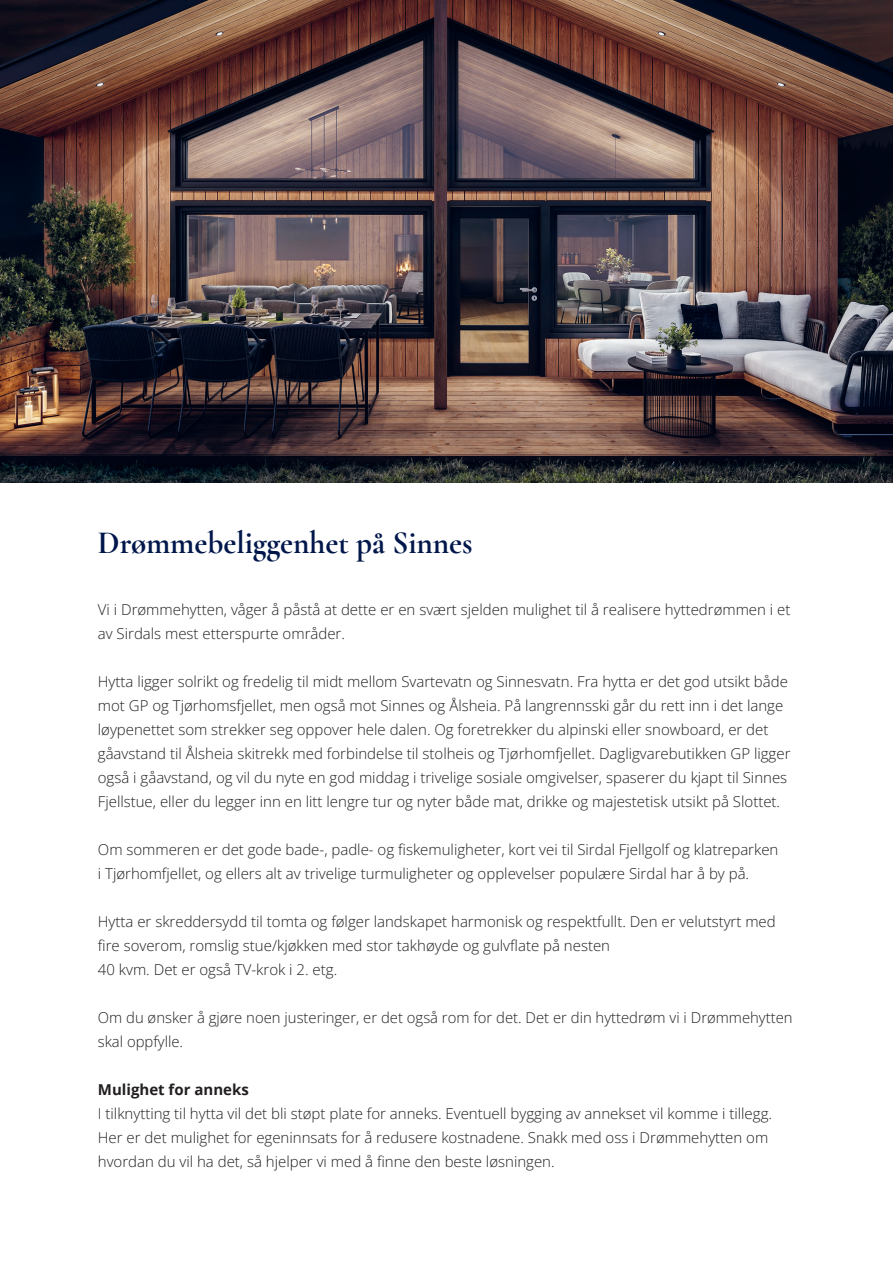
<style>
.page{position:relative;width:893px;height:1263px;background:#fff}
.page>*{position:absolute;margin:0;border:0;box-sizing:border-box;transform-origin:0 0}
.t1{font:700 32.4px "Cormorant Garamond";color:#01174b;scale:.96 1}
.t2{font:15px/24px "Open Sans";color:#231f20}
.t3{font:700 15px "Open Sans";color:#231f20}
</style>
<div class="page">
<img style="left:0;top:0;width:893px;height:483px">
<h1 class="t1" style="left:98px;top:523px;width:392px">Drømmebeliggenhet på Sinnes</h1>
<p class="t2" style="left:98px;top:597px;width:694px">Vi i Drømmehytten, våger å påstå at dette er en svært sjelden mulighet til å realisere hyttedrømmen i et av Sirdals mest etterspurte områder.</p>
<p class="t2" style="left:98px;top:669px;width:694px">Hytta ligger solrikt og fredelig til midt mellom Svartevatn og Sinnesvatn. Fra hytta er det god utsikt både mot GP og Tjørhomsfjellet, men også mot Sinnes og Ålsheia. På langrennsski går du rett inn i det lange løypenettet som strekker seg oppover hele dalen. Og foretrekker du alpinski eller snowboard, er det gåavstand til Ålsheia skitrekk med forbindelse til stolheis og Tjørhomfjellet. Dagligvarebutikken GP ligger også i gåavstand, og vil du nyte en god middag i trivelige sosiale omgivelser, spaserer du kjapt til Sinnes Fjellstue, eller du legger inn en litt lengre tur og nyter både mat, drikke og majestetisk utsikt på Slottet.</p>
<p class="t2" style="left:98px;top:837px;width:682px">Om sommeren er det gode bade-, padle- og fiskemuligheter, kort vei til Sirdal Fjellgolf og klatreparken i Tjørhomfjellet, og ellers alt av trivelige turmuligheter og opplevelser populære Sirdal har å by på.</p>
<p class="t2" style="left:98px;top:909px;width:679px">Hytta er skreddersydd til tomta og følger landskapet harmonisk og respektfullt. Den er velutstyrt med fire soverom, romslig stue/kjøkken med stor takhøyde og gulvflate på nesten<br>40 kvm. Det er også TV-krok i 2. etg.</p>
<p class="t2" style="left:98px;top:1005px;width:696px">Om du ønsker å gjøre noen justeringer, er det også rom for det. Det er din hyttedrøm vi i Drømmehytten skal oppfylle.</p>
<p class="t3" style="left:98px;top:1079px;width:152px">Mulighet for anneks</p>
<p class="t2" style="left:98px;top:1101px;width:676px">I tilknytting til hytta vil det bli støpt plate for anneks. Eventuell bygging av annekset vil komme i tillegg.<br>Her er det mulighet for egeninnsats for å redusere kostnadene. Snakk med oss i Drømmehytten om hvordan du vil ha det, så hjelper vi med å finne den beste løsningen.</p>
</div>
